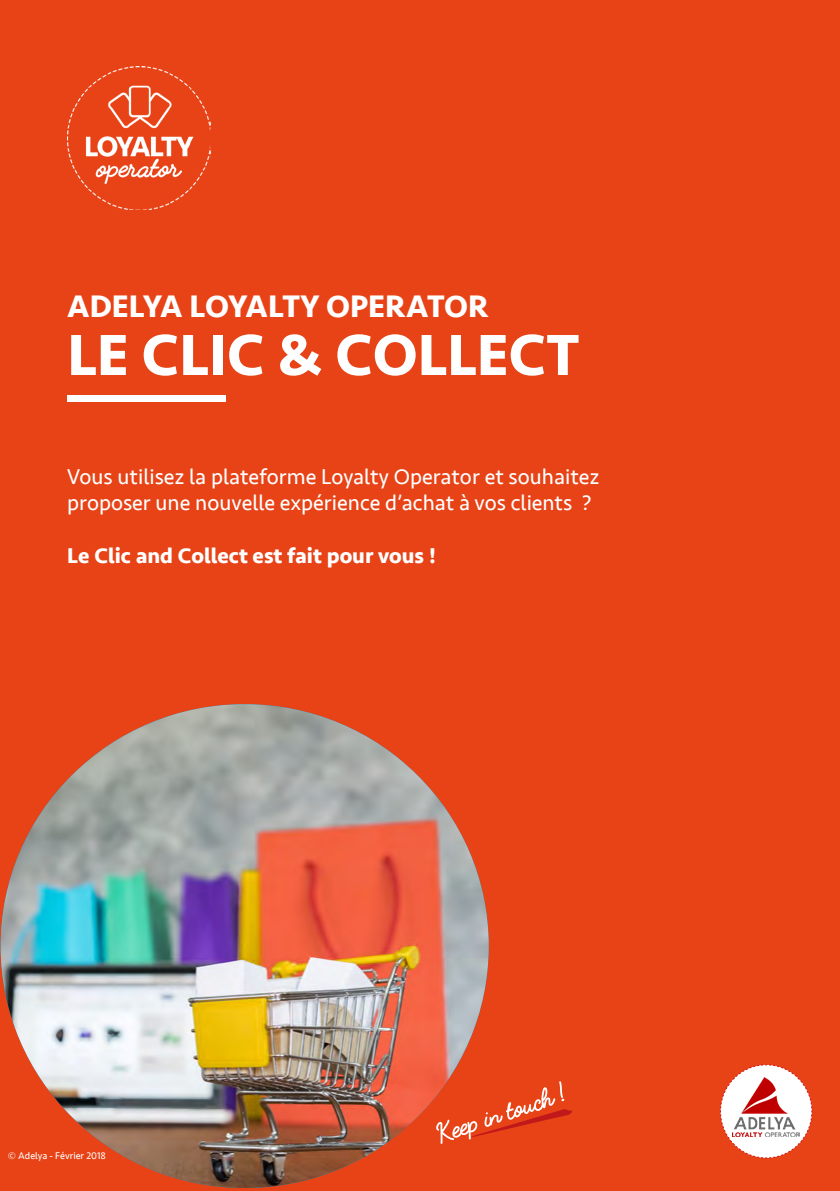
<style>
.page{position:relative;width:840px;height:1191px;background:#fff}
.page>*{position:absolute;margin:0;border:0;box-sizing:border-box;transform-origin:0 0}
.t1{font:700 60px "Seravek";color:#fff}
.t2{font:700 32px "Seravek";color:#fff}
.t3{font:22px/26.4px "Seravek";color:#fff}
.t4{font:700 22px "Seravek";color:#fff}
.t5{font:10px "Seravek";color:#fff}
</style>
<div class="page">
<div style="left:0;top:0;width:839px;height:1191px;background:#e74316"></div>
<div style="left:67px;top:395px;width:159px;height:6px;background:#fff"></div>
<svg style="left:488px;top:1081px;width:84px;height:53px"></svg>
<img style="left:67px;top:66px;width:144px;height:144px">
<img style="left:1px;top:704px;width:487px;height:484px">
<svg style="left:720px;top:1064px;width:92px;height:95px"></svg>
<img style="left:731px;top:1077px;width:68px;height:59px">
<h2 class="t2" style="left:67px;top:281px;width:422px">ADELYA LOYALTY OPERATOR</h2>
<h1 class="t1" style="left:67px;top:307px;width:513px">LE CLIC &amp; COLLECT</h1>
<p class="t3" style="left:67px;top:463px;width:533px">Vous utilisez la plateforme Loyalty Operator et souhaitez proposer une nouvelle expérience d’achat à vos clients ?</p>
<p class="t4" style="left:67px;top:538px;width:370px">Le Clic and Collect est fait pour vous !</p>
<p class="t5" style="left:8px;top:1147px;width:99px">© Adelya - Février 2018</p>
</div>
